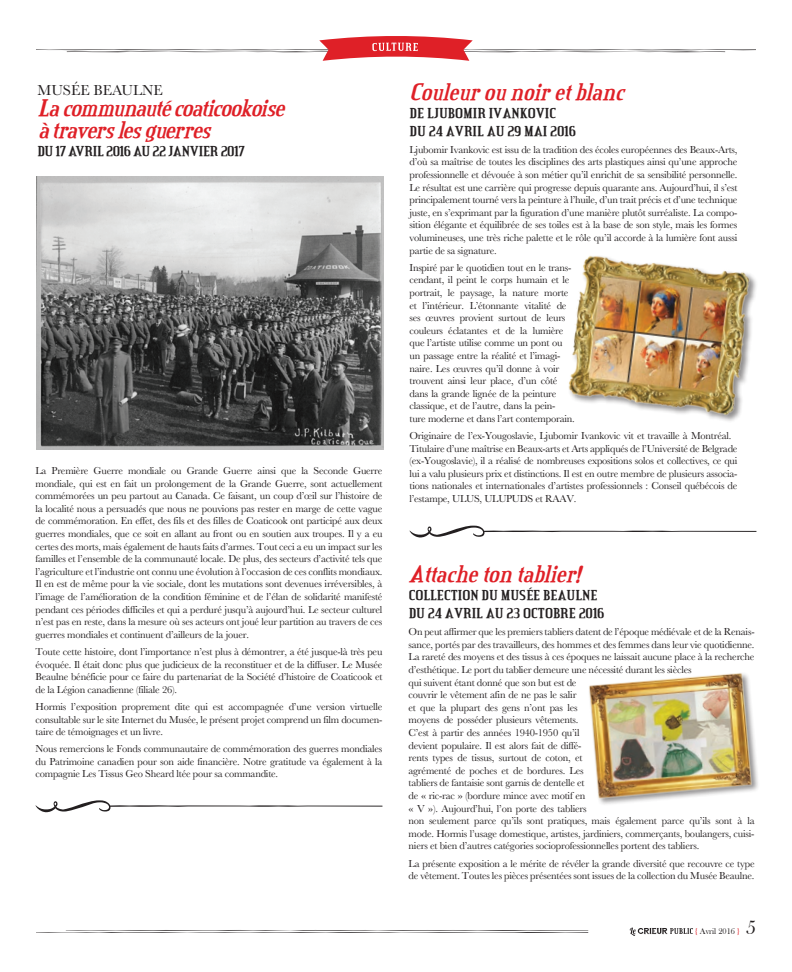
<style>
.page{position:relative;width:792px;height:972px;background:#fff}
.page>*{position:absolute;margin:0;border:0;box-sizing:border-box;transform-origin:0 0}
.t1{font:italic 700 25px/22px "Credit Valley";color:#df2027}
.t2{font:20px "Bask Old Face";color:#231f20}
.t3{font:700 15px/18px "Credit Valley";letter-spacing:-.005em;color:#231f20}
.t4{font:700 15px "Credit Valley";letter-spacing:-.04em;color:#231f20}
.t5{font:15px "Baskerville";color:#231f20}
.t6{font:10.5px/12.6px "Baskerville";letter-spacing:-.02em;color:#231f20;text-align:justify}
.t7{font:10.3px "Baskerville";letter-spacing:-.02em;color:#231f20}
.t8{font:8.5px "Bask Old Face";color:#231f20}
.s1{font-size:10.5px}
.s2{color:#df2027}
</style>
<div class="page">
<svg style="left:630px;top:928px;width:63px;height:8px"></svg>
<svg style="left:36px;top:930px;width:552px;height:3px"></svg>
<svg style="left:36px;top:36px;width:720px;height:25px"></svg>
<svg style="left:36px;top:800px;width:346px;height:12px"></svg>
<img style="left:36px;top:177px;width:347px;height:273px">
<svg style="left:410px;top:526px;width:346px;height:11px"></svg>
<img style="left:568px;top:255px;width:187px;height:163px">
<div style="left:588px;top:671px;width:172px;height:135px;background:#231f20;opacity:.5"></div>
<img style="left:588px;top:671px;width:168px;height:131px">
<h3 class="t5" style="left:38px;top:81px;width:25px">Musée</h3>
<h3 class="t5" style="left:94px;top:81px;width:21px">Beaulne</h3>
<h1 class="t1" style="left:37px;top:97px;width:255px">Lacommunautécoaticookoise àtraverslesguerres</h1>
<h3 class="t4" style="left:38px;top:144px;width:209px">DU 17 AVRIL 2016 AU 22 JANVIER 2017</h3>
<p class="t6" style="left:36px;top:465px;width:349px">La Première Guerre mondiale ou Grande Guerre ainsi que la Seconde Guerre mondiale, qui est en fait un prolongement de la Grande Guerre, sont actuellement commémorées un peu partout au Canada. Ce faisant, un coup d’œil sur l’histoire de la localité nous a persuadés que nous ne pouvions pas rester en marge de cette vague de commémoration. En effet, des fils et des filles de Coaticook ont participé aux deux guerres mondiales, que ce soit en allant au front ou en soutien aux troupes. Il y a eu certes des morts, mais également de hauts faits d’armes. Tout ceci a eu un impact sur les familles et l’ensemble de la communauté locale. De plus, des secteurs d’activité tels que l’agriculture et l’industrie ont connu une évolution à l’occasion de ces conflits mondiaux.<br>Il en est de même pour la vie sociale, dont les mutations sont devenues irréversibles, à l’image de l’amélioration de la condition féminine et de l’élan de solidarité manifesté pendant ces périodes difficiles et qui a perduré jusqu’à aujourd’hui. Le secteur culturel n’est pas en reste, dans la mesure où ses acteurs ont joué leur partition au travers de ces guerres mondiales et continuent d’ailleurs de la jouer.</p>
<p class="t6" style="left:36px;top:645px;width:349px">Toute cette histoire, dont l’importance n’est plus à démontrer, a été jusque-là très peu évoquée. Il était donc plus que judicieux de la reconstituer et de la diffuser. Le Musée Beaulne bénéficie pour ce faire du partenariat de la Société d’histoire de Coaticook et de la Légion canadienne (filiale 26).</p>
<p class="t6" style="left:36px;top:700px;width:348px">Hormis l’exposition proprement dite qui est accompagnée d’une version virtuelle consultable sur le site Internet du Musée, le présent projet comprend un film documen&shy;taire de témoignages et un livre.</p>
<p class="t6" style="left:36px;top:743px;width:349px">Nous remercions le Fonds communautaire de commémoration des guerres mondiales du Patrimoine canadien pour son aide financière. Notre gratitude va également à la compagnie Les Tissus Geo Sheard ltée pour sa commandite.</p>
<h1 class="t1" style="left:410px;top:81px;width:222px">Couleurounoiretblanc</h1>
<h3 class="t3" style="left:410px;top:104px;width:168px">DE LJUBOMIR IVANKOVIC<br>DU 24 AVRIL AU 29 MAI 2016</h3>
<p class="t6" style="left:410px;top:143px;width:330px">Ljubomir Ivankovic est issu de la tradition des écoles européennes des Beaux-Arts, d’où sa maîtrise de toutes les disciplines des arts plastiques ainsi qu’une approche professionnelle et dévouée à son métier qu’il enrichit de sa sensibilité personnelle.<br>Le résultat est une carrière qui progresse depuis quarante ans. Aujourd’hui, il s’est principalement tourné vers la peinture à l’huile, d’un trait précis et d’une technique juste, en s’exprimant par la figuration d’une manière plutôt surréaliste. La compo&shy;sition élégante et équilibrée de ses toiles est à la base de son style, mais les formes volumineuses, une très riche palette et le rôle qu’il accorde à la lumière font aussi partie de sa signature.</p>
<p class="t6" style="left:410px;top:261px;width:167px;text-align:left">Inspiré par le quotidien tout en le trans&shy;cendant, il peint le corps humain et le portrait, le paysage, la nature morte et l’intérieur. L’étonnante vitalité de ses œuvres provient surtout de leurs couleurs éclatantes et de la lumière que l’artiste utilise comme un pont ou un passage entre la réalité et l’imagi&shy;naire. Les œuvres qu’il donne à voir trouvent ainsi leur place, d’un côté dans la grande lignée de la peinture classique, et de l’autre, dans la pein-<br>ture moderne et dans l’art contemporain.</p>
<p class="t6" style="left:410px;top:430px;width:330px;text-align:left">Originaire de l’ex-Yougoslavie, Ljubomir Ivankovic vit et travaille à Montréal.<br>Titulaire d’une maîtrise en Beaux-arts et Arts appliqués de l’Université de Belgrade (ex-Yougoslavie), il a réalisé de nombreuses expositions solos et collectives, ce qui lui a valu plusieurs prix et distinctions. Il est en outre membre de plusieurs associa&shy;tions nationales et internationales d’artistes professionnels : Conseil québécois de l’estampe, ULUS, ULUPUDS et RAAV.</p>
<h1 class="t1" style="left:409px;top:563px;width:180px">Attachetontablier!</h1>
<h3 class="t3" style="left:409px;top:586px;width:197px">COLLECTION DU MUSÉE BEAULNE<br>DU 24 AVRIL AU 23 OCTOBRE 2016</h3>
<p class="t6" style="left:409px;top:626px;width:348px;text-align:left">On peut affirmer que les premiers tabliers datent de l’époque médiévale et de la Renais&shy;sance, portés par des travailleurs, des hommes et des femmes dans leur vie quotidienne.<br>La rareté des moyens et des tissus à ces époques ne laissait aucune place à la recherche d’esthétique. Le port du tablier demeure une nécessité durant les siècles<br>qui suivent étant donné que son but est de<br>couvrir le vêtement afin de ne pas le salir<br>et que la plupart des gens n’ont pas les<br>moyens de posséder plusieurs vêtements.<br>C’est à partir des années 1940-1950 qu’il<br>devient populaire. Il est alors fait de diffé-<br>rents types de tissus, surtout de coton, et<br>agrémenté de poches et de bordures. Les<br>tabliers de fantaisie sont garnis de dentelle et<br>de « ric-rac » (bordure mince avec motif en<br>« V »). Aujourd’hui, l’on porte des tabliers<br>non seulement parce qu’ils sont pratiques, mais également parce qu’ils sont à la</p>
<p class="t7" style="left:409px;top:827px;width:347px"><span class="s1">mode.</span> Hormis l’usage domestique, artistes, jardiniers, <span class="s1">commerçants, boulangers, cuisi-</span></p>
<p class="t6" style="left:409px;top:838px;width:348px;line-height:17.1px">niers et bien d’autres catégories socioprofessionnelles portent des tabliers.<br>La présente exposition a le mérite de révéler la grande diversité que recouvre ce type</p>
<p class="t6" style="left:409px;top:870px;width:347px">de vêtement. Toutes les pièces présentées sont issues de la collection du Musée Beaulne.</p>
<p class="t8" style="left:695px;top:926px;width:46px"><span class="s2">{</span> Avril 2016 <span class="s2">}</span></p>
<h2 class="t2" style="left:746px;top:916px;width:11px">5</h2>
</div>
